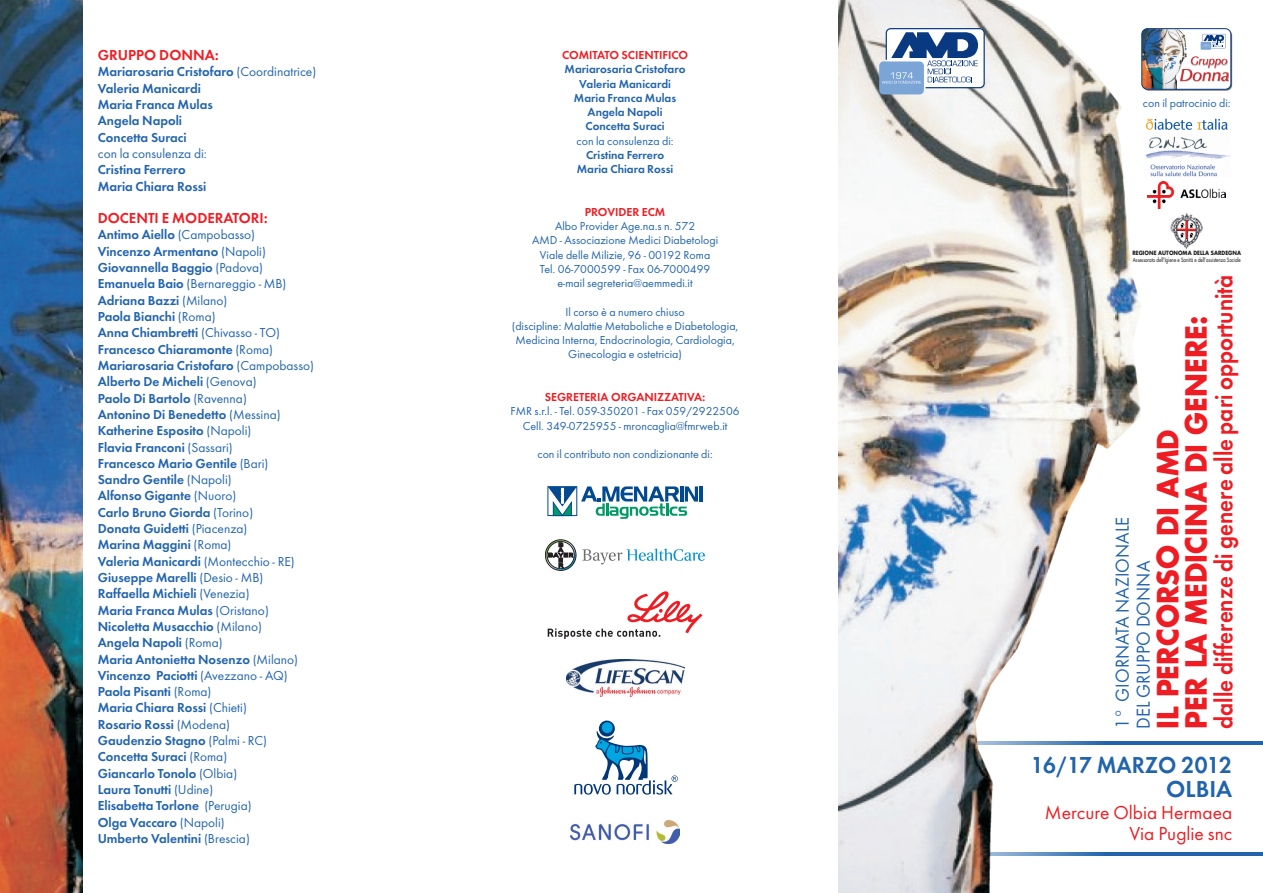
<style>
.page{position:relative;width:1263px;height:893px;background:#fff}
.page>*{position:absolute;margin:0;border:0;box-sizing:border-box;transform-origin:0 0}
.t1{font:700 28.5px "Futura";color:#ee1d23;scale:.95 1}
.t2{font:25.5px "Futura Dem Bld";color:#ee1d23;scale:.9 1}
.t3{font:24px "Futura Dem Bld";color:#2264ac;scale:.95 1}
.t4{font:24px "Futura Dem Bld";color:#2264ac}
.t5{font:19.5px "Futura";color:#2264ac;scale:.95 1}
.t6{font:19.5px "Futura";color:#ee1d23}
.t7{font:15px "Futura Dem Bld";color:#ee1d23}
.t8{font:13.5px/16.4px "Futura Dem Bld";color:#2264ac}
.t9{font:13.5px "Futura";color:#2264ac}
.t10{font:12px "Futura";color:#2264ac}
.t11{font:12px "Futura Dem Bld";color:#2264ac}
.t12{font:12px "Futura Dem Bld";color:#ee1d23}
.t13{font:5.7px "Futura";color:#231f20;scale:.8 1}
.t14{font:700 5.7px "Futura";color:#231f20;scale:.9 1}
.s1{font-family:"Futura"}
.s2{font-family:"Futura Dem Bld"}
</style>
<div class="page">
<hr style="left:850px;top:741px;width:413px;height:4px;background:#2264ac">
<hr style="left:850px;top:852px;width:413px;height:3px;background:#2264ac">
<img style="left:838px;top:0;width:307px;height:893px">
<svg style="left:1143px;top:30px;width:89px;height:61px"></svg>
<div style="left:1142px;top:29px;width:89px;height:60px;background:#fff;border-radius:6px"></div>
<img style="left:1142px;top:29px;width:45px;height:60px">
<div style="left:1141px;top:28px;width:90px;height:62px;border:1px solid #083981;border-radius:6px"></div>
<img style="left:1180px;top:72px;width:49px;height:10px">
<svg style="left:1180px;top:56px;width:48px;height:25px"></svg>
<div style="left:1200px;top:42px;width:11px;height:8px;background:#7ca5d7"></div>
<svg style="left:1201px;top:34px;width:25px;height:14px"></svg>
<div style="left:879px;top:61px;width:45px;height:33px;background:#7ca5d7;border-radius:4px"></div>
<svg style="left:882px;top:28px;width:103px;height:60px"></svg>
<img style="left:0;top:0;width:83px;height:893px">
<svg style="left:548px;top:591px;width:154px;height:48px"></svg>
<img style="left:566px;top:660px;width:118px;height:37px">
<svg style="left:545px;top:540px;width:31px;height:30px"></svg>
<svg style="left:582px;top:549px;width:123px;height:16px"></svg>
<img style="left:570px;top:820px;width:110px;height:23px">
<svg style="left:599px;top:721px;width:16px;height:15px"></svg>
<div style="left:602px;top:722px;width:10px;height:11px;background:#00a6e0;border-radius:50%"></div>
<svg style="left:574px;top:730px;width:104px;height:65px"></svg>
<hr style="left:699px;top:486px;width:3px;height:15px;background:#014990">
<svg style="left:548px;top:486px;width:150px;height:33px"></svg>
<svg style="left:1146px;top:118px;width:81px;height:12px"></svg>
<img style="left:1145px;top:136px;width:85px;height:41px">
<img style="left:1148px;top:181px;width:78px;height:27px">
<img style="left:1171px;top:213px;width:32px;height:36px">
<p class="t7" style="left:98px;top:45px;width:123px">GRUPPO DONNA:</p>
<p class="t8" style="left:98px;top:65px;width:220px">Mariarosaria Cristofaro <span class="s1">(Coordinatrice)</span></p>
<p class="t8" style="left:98px;top:81px;width:105px">Valeria Manicardi</p>
<p class="t8" style="left:98px;top:97px;width:117px">Maria Franca Mulas</p>
<p class="t8" style="left:98px;top:114px;width:86px">Angela Napoli</p>
<p class="t8" style="left:98px;top:130px;width:90px">Concetta Suraci</p>
<p class="t9" style="left:98px;top:144px;width:111px">con la consulenza di:</p>
<p class="t8" style="left:98px;top:163px;width:89px">Cristina Ferrero</p>
<p class="t8" style="left:98px;top:179px;width:110px">Maria Chiara Rossi</p>
<p class="t7" style="left:98px;top:208px;width:172px">DOCENTI E MODERATORI:</p>
<p class="t8" style="left:98px;top:228px;width:159px">Antimo Aiello <span class="s1">(Campobasso)</span></p>
<p class="t8" style="left:98px;top:244px;width:170px">Vincenzo Armentano <span class="s1">(Napoli)</span></p>
<p class="t8" style="left:98px;top:261px;width:167px">Giovannella Baggio <span class="s1">(Padova)</span></p>
<p class="t9" style="left:98px;top:275px;width:190px"><span class="s2">Emanuela Baio</span> (Bernareggio - MB)</p>
<p class="t8" style="left:98px;top:293px;width:131px">Adriana Bazzi <span class="s1">(Milano)</span></p>
<p class="t8" style="left:98px;top:309px;width:119px">Paola Bianchi <span class="s1">(Roma)</span></p>
<p class="t8" style="left:98px;top:326px;width:184px">Anna Chiambretti <span class="s1">(Chivasso - TO)</span></p>
<p class="t8" style="left:98px;top:342px;width:177px">Francesco Chiaramonte <span class="s1">(Roma)</span></p>
<p class="t8" style="left:98px;top:358px;width:218px">Mariarosaria Cristofaro <span class="s1">(Campobasso)</span></p>
<p class="t8" style="left:98px;top:375px;width:160px">Alberto De Micheli <span class="s1">(Genova)</span></p>
<p class="t8" style="left:98px;top:391px;width:151px">Paolo Di Bartolo <span class="s1">(Ravenna)</span></p>
<p class="t8" style="left:98px;top:407px;width:184px">Antonino Di Benedetto <span class="s1">(Messina)</span></p>
<p class="t8" style="left:98px;top:424px;width:155px">Katherine Esposito <span class="s1">(Napoli)</span></p>
<p class="t8" style="left:98px;top:440px;width:136px">Flavia Franconi <span class="s1">(Sassari)</span></p>
<p class="t8" style="left:98px;top:456px;width:172px">Francesco Mario Gentile <span class="s1">(Bari)</span></p>
<p class="t8" style="left:98px;top:473px;width:135px">Sandro Gentile <span class="s1">(Napoli)</span></p>
<p class="t8" style="left:98px;top:489px;width:140px">Alfonso Gigante <span class="s1">(Nuoro)</span></p>
<p class="t8" style="left:98px;top:505px;width:157px">Carlo Bruno Giorda <span class="s1">(Torino)</span></p>
<p class="t8" style="left:98px;top:521px;width:151px">Donata Guidetti <span class="s1">(Piacenza)</span></p>
<p class="t8" style="left:98px;top:538px;width:135px">Marina Maggini <span class="s1">(Roma)</span></p>
<p class="t8" style="left:98px;top:554px;width:199px">Valeria Manicardi <span class="s1">(Montecchio - RE)</span></p>
<p class="t8" style="left:98px;top:570px;width:167px">Giuseppe Marelli <span class="s1">(Desio - MB)</span></p>
<p class="t8" style="left:98px;top:587px;width:153px">Raffaella Michieli <span class="s1">(Venezia)</span></p>
<p class="t8" style="left:98px;top:603px;width:173px">Maria Franca Mulas <span class="s1">(Oristano)</span></p>
<p class="t8" style="left:98px;top:619px;width:166px">Nicoletta Musacchio <span class="s1">(Milano)</span></p>
<p class="t8" style="left:98px;top:636px;width:126px">Angela Napoli <span class="s1">(Roma)</span></p>
<p class="t8" style="left:98px;top:652px;width:202px">Maria Antonietta Nosenzo <span class="s1">(Milano)</span></p>
<p class="t8" style="left:98px;top:668px;width:192px">Vincenzo Paciotti <span class="s1">(Avezzano - AQ)</span></p>
<p class="t8" style="left:98px;top:685px;width:115px">Paola Pisanti <span class="s1">(Roma)</span></p>
<p class="t8" style="left:98px;top:701px;width:151px">Maria Chiara Rossi <span class="s1">(Chieti)</span></p>
<p class="t8" style="left:98px;top:717px;width:134px">Rosario Rossi <span class="s1">(Modena)</span></p>
<p class="t8" style="left:98px;top:733px;width:171px">Gaudenzio Stagno <span class="s1">(Palmi - RC)</span></p>
<p class="t8" style="left:98px;top:750px;width:131px">Concetta Suraci <span class="s1">(Roma)</span></p>
<p class="t8" style="left:98px;top:766px;width:141px">Giancarlo Tonolo <span class="s1">(Olbia)</span></p>
<p class="t8" style="left:98px;top:782px;width:117px">Laura Tonutti <span class="s1">(Udine)</span></p>
<p class="t8" style="left:98px;top:799px;width:155px">Elisabetta Torlone <span class="s1">(Perugia)</span></p>
<p class="t8" style="left:98px;top:815px;width:154px">Olga Vaccaro <span class="s1">(Napoli)<br></span>Umberto Valentini <span class="s1">(Brescia)</span></p>
<p class="t12" style="left:562px;top:47px;width:127px">COMITATO SCIENTIFICO</p>
<p class="t11" style="left:565px;top:61px;width:122px">Mariarosaria Cristofaro</p>
<p class="t11" style="left:579px;top:76px;width:93px">Valeria Manicardi</p>
<p class="t11" style="left:574px;top:90px;width:104px">Maria Franca Mulas</p>
<p class="t11" style="left:588px;top:104px;width:76px">Angela Napoli</p>
<p class="t11" style="left:586px;top:118px;width:81px">Concetta Suraci</p>
<p class="t10" style="left:577px;top:133px;width:99px">con la consulenza di:</p>
<p class="t11" style="left:586px;top:147px;width:80px">Cristina Ferrero</p>
<p class="t11" style="left:577px;top:161px;width:98px">Maria Chiara Rossi</p>
<p class="t12" style="left:585px;top:204px;width:82px">PROVIDER ECM</p>
<p class="t10" style="left:555px;top:218px;width:142px">Albo Provider Age.na.s n. 572</p>
<p class="t10" style="left:532px;top:232px;width:188px">AMD - Associazione Medici Diabetologi</p>
<p class="t10" style="left:540px;top:247px;width:172px">Viale delle Milizie, 96 - 00192 Roma</p>
<p class="t10" style="left:540px;top:261px;width:172px">Tel. 06-7000599 - Fax 06-7000499</p>
<p class="t10" style="left:557px;top:275px;width:137px">e-mail segreteria@aemmedi.it</p>
<p class="t10" style="left:565px;top:304px;width:121px">Il corso è a numero chiuso</p>
<p class="t10" style="left:512px;top:318px;width:228px">(discipline: Malattie Metaboliche e Diabetologia,</p>
<p class="t10" style="left:515px;top:332px;width:221px">Medicina Interna, Endocrinologia, Cardiologia,</p>
<p class="t10" style="left:568px;top:346px;width:115px">Ginecologia e ostetricia)</p>
<p class="t12" style="left:545px;top:389px;width:162px">SEGRETERIA ORGANIZZATIVA:</p>
<p class="t10" style="left:510px;top:403px;width:231px">FMR s.r.l. - Tel. 059-350201 - Fax 059/2922506</p>
<p class="t10" style="left:523px;top:418px;width:206px">Cell. 349-0725955 - mroncaglia@fmrweb.it</p>
<p class="t10" style="left:537px;top:446px;width:177px">con il contributo non condizionante di:</p>
<p class="t10" style="left:1143px;top:95px;width:89px">con il patrocinio di:</p>
<p class="t14" style="left:1132px;top:249px;width:122px">REGIONE AUTONOMA DELLA SARDEGNA</p>
<p class="t13" style="left:1133px;top:256px;width:137px">Assessorato dell’Igiene e Sanità e dell’assistenza Sociale</p>
<p class="t2" style="left:1207px;top:729px;width:506px;rotate:-90deg">dalle differenze di genere alle pari opportunità</p>
<p class="t1" style="left:1177px;top:729px;width:437px;rotate:-90deg">PER LA MEDICINA DI GENERE:</p>
<p class="t1" style="left:1149px;top:729px;width:317px;rotate:-90deg">IL PERCORSO DI AMD</p>
<p class="t5" style="left:1109px;top:729px;width:225px;rotate:-90deg">1° GIORNATA NAZIONALE</p>
<p class="t5" style="left:1130px;top:729px;width:178px;rotate:-90deg">DEL GRUPPO DONNA</p>
<p class="t3" style="left:1031px;top:749px;width:214px">16/17 MARZO 2012</p>
<p class="t4" style="left:1166px;top:773px;width:68px">OLBIA</p>
<p class="t6" style="left:1045px;top:800px;width:189px">Mercure Olbia Hermaea</p>
<p class="t6" style="left:1129px;top:821px;width:104px">Via Puglie snc</p>
</div>
